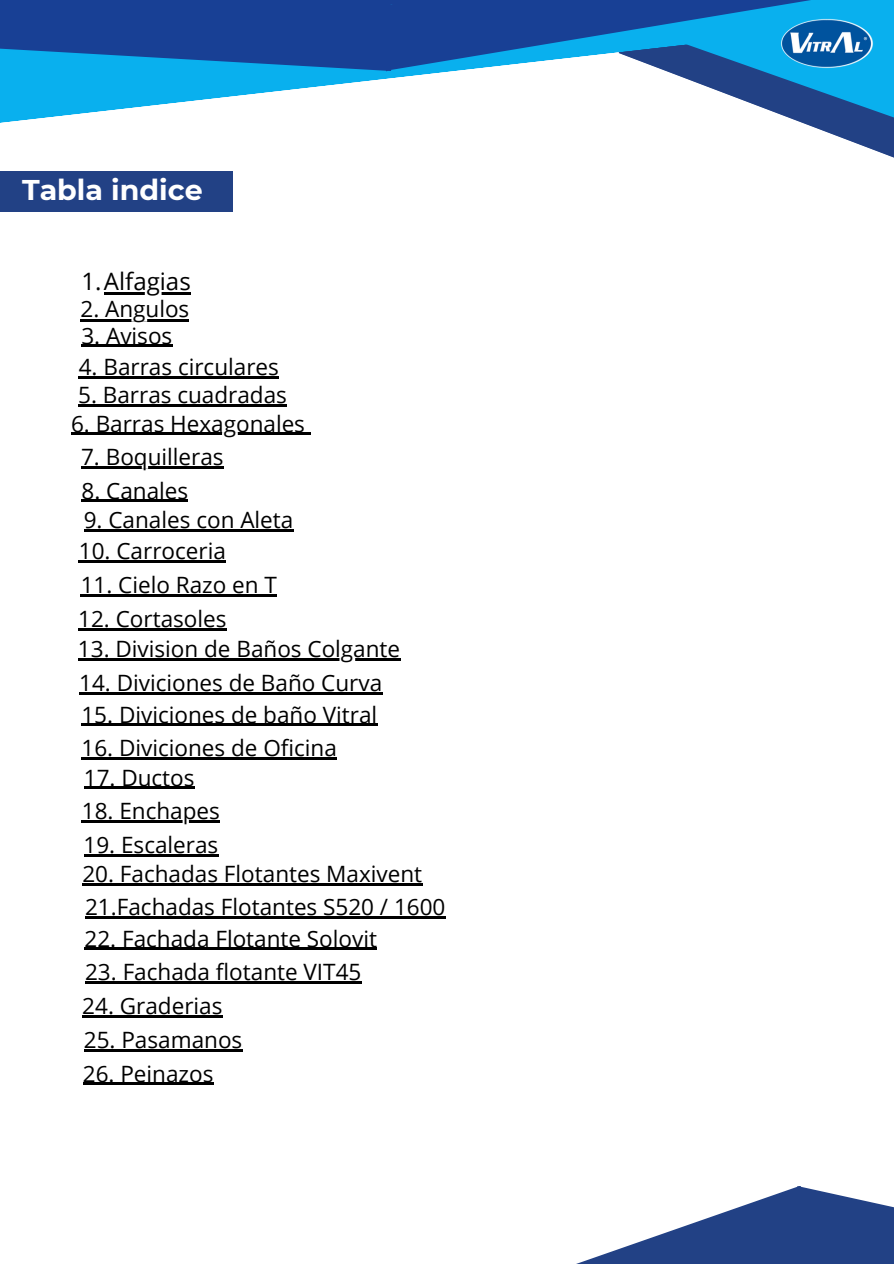
<style>
.page{position:relative;width:894px;height:1264px;background:#fff}
.page>*{position:absolute;margin:0;border:0;box-sizing:border-box;transform-origin:0 0}
.t1{font:700 28.5px "Montserrat";color:#fff}
.t2{font:24px "Open Sans";color:#000}
.t3{font:22.5px "Open Sans";color:#000}
</style>
<div class="page">
<svg style="left:784px;top:116px;width:109px;height:42px"></svg>
<svg style="left:0;top:0;width:386px;height:123px"></svg>
<svg style="left:386px;top:0;width:507px;height:116px"></svg>
<svg style="left:0;top:0;width:18px;height:27px"></svg>
<svg style="left:579px;top:1186px;width:314px;height:77px"></svg>
<svg style="left:348px;top:0;width:478px;height:72px;background:#246fb6"></svg>
<div style="left:0;top:171px;width:232px;height:41px;background:#224185"></div>
<img style="left:775px;top:15px;width:103px;height:57px">
<img style="left:776px;top:16px;width:100px;height:55px">
<hr style="left:80px;top:319px;width:109px;height:2px;background:#000">
<hr style="left:71px;top:432px;width:234px;height:3px;background:#000">
<svg style="left:305px;top:432px;width:6px;height:3px"></svg>
<hr style="left:81px;top:466px;width:143px;height:2px;background:#000">
<hr style="left:81px;top:499px;width:107px;height:3px;background:#000">
<hr style="left:84px;top:529px;width:209px;height:2px;background:#000">
<hr style="left:79px;top:560px;width:147px;height:2px;background:#000">
<hr style="left:81px;top:594px;width:196px;height:2px;background:#000">
<hr style="left:78px;top:628px;width:148px;height:2px;background:#000">
<hr style="left:78px;top:658px;width:322px;height:2px;background:#000">
<hr style="left:79px;top:692px;width:303px;height:2px;background:#000">
<hr style="left:81px;top:723px;width:296px;height:3px;background:#000">
<hr style="left:81px;top:757px;width:256px;height:2px;background:#000">
<hr style="left:84px;top:786px;width:111px;height:3px;background:#000">
<hr style="left:82px;top:820px;width:138px;height:2px;background:#000">
<hr style="left:83px;top:854px;width:135px;height:2px;background:#000">
<hr style="left:82px;top:883px;width:340px;height:2px;background:#000">
<hr style="left:85px;top:916px;width:360px;height:2px;background:#000">
<hr style="left:84px;top:947px;width:293px;height:2px;background:#000">
<hr style="left:85px;top:981px;width:276px;height:2px;background:#000">
<hr style="left:82px;top:1015px;width:140px;height:2px;background:#000">
<hr style="left:84px;top:1048px;width:158px;height:3px;background:#000">
<hr style="left:83px;top:1082px;width:130px;height:2px;background:#000">
<hr style="left:81px;top:345px;width:91px;height:2px;background:#000">
<hr style="left:79px;top:376px;width:200px;height:2px;background:#000">
<hr style="left:78px;top:404px;width:209px;height:3px;background:#000">
<hr style="left:104px;top:292px;width:87px;height:2px;background:#000">
<p class="t1" style="left:22px;top:172px;width:182px">Tabla indice</p>
<p class="t2" style="left:81px;top:264px;width:111px">1.Alfagias</p>
<p class="t3" style="left:80px;top:292px;width:110px">2. Angulos</p>
<p class="t3" style="left:81px;top:319px;width:92px">3. Avisos</p>
<p class="t3" style="left:79px;top:351px;width:201px">4. Barras circulares</p>
<p class="t3" style="left:78px;top:379px;width:210px">5. Barras cuadradas</p>
<p class="t3" style="left:71px;top:407px;width:235px">6. Barras Hexagonales</p>
<p class="t3" style="left:81px;top:441px;width:144px">7. Boquilleras</p>
<p class="t3" style="left:81px;top:474px;width:108px">8. Canales</p>
<p class="t3" style="left:84px;top:504px;width:211px">9. Canales con Aleta</p>
<p class="t3" style="left:79px;top:535px;width:148px">10. Carroceria</p>
<p class="t3" style="left:81px;top:569px;width:198px">11. Cielo Razo en T</p>
<p class="t3" style="left:78px;top:603px;width:150px">12. Cortasoles</p>
<p class="t3" style="left:78px;top:633px;width:323px">13. Division de Baños Colgante</p>
<p class="t3" style="left:79px;top:667px;width:304px">14. Diviciones de Baño Curva</p>
<p class="t3" style="left:81px;top:698px;width:297px">15. Diviciones de baño Vitral</p>
<h1 class="t3" style="left:81px;top:732px;width:257px">16. Diviciones de Oficina</h1>
<p class="t3" style="left:84px;top:761px;width:112px">17. Ductos</p>
<p class="t3" style="left:82px;top:795px;width:139px">18. Enchapes</p>
<p class="t3" style="left:83px;top:829px;width:136px">19. Escaleras</p>
<p class="t3" style="left:82px;top:858px;width:341px">20. Fachadas Flotantes Maxivent</p>
<p class="t3" style="left:85px;top:891px;width:362px">21.Fachadas Flotantes S520 / 1600</p>
<p class="t3" style="left:84px;top:922px;width:294px">22. Fachada Flotante Solovit</p>
<p class="t3" style="left:85px;top:956px;width:278px">23. Fachada flotante VIT45</p>
<p class="t3" style="left:82px;top:990px;width:142px">24. Graderias</p>
<p class="t3" style="left:84px;top:1023px;width:160px">25. Pasamanos</p>
<p class="t3" style="left:83px;top:1057px;width:132px">26. Peinazos</p>
</div>
